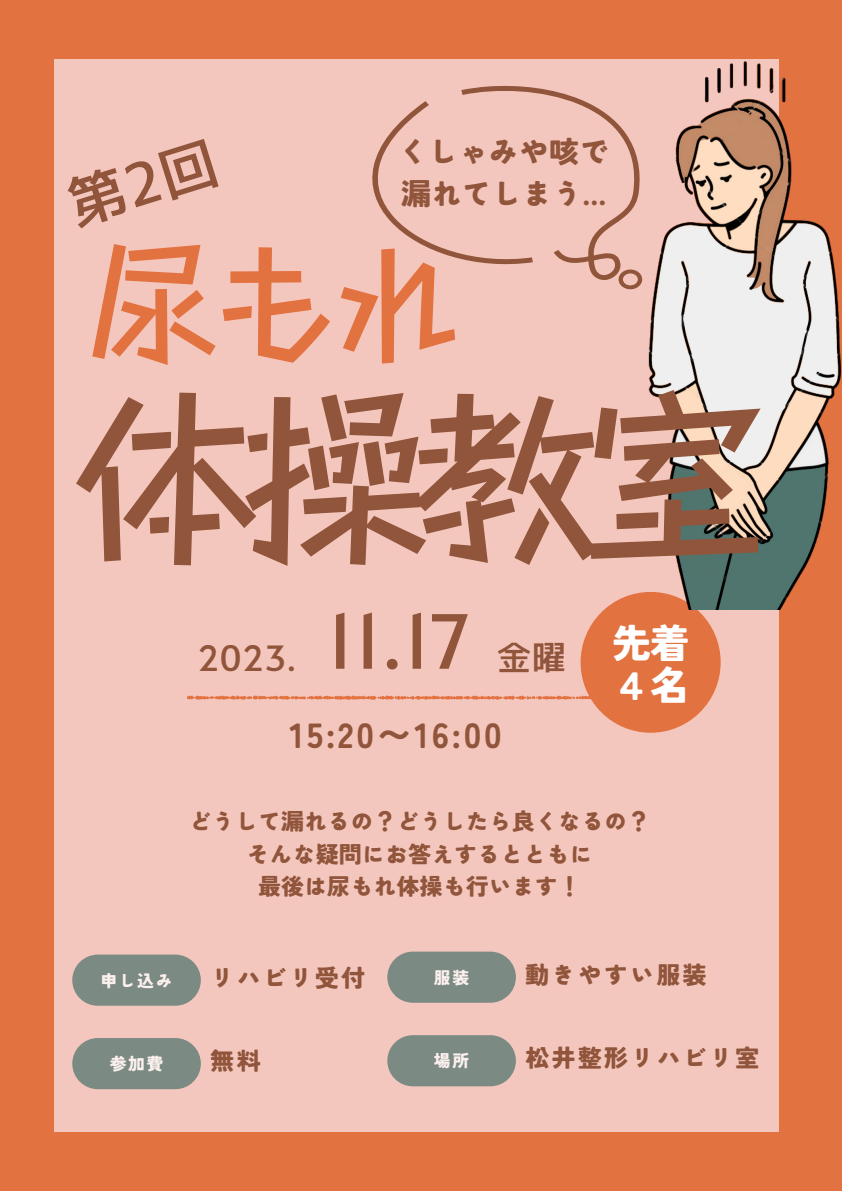
<style>
.page{position:relative;width:842px;height:1191px;background:#fff}
.page>*{position:absolute;margin:0;border:0;box-sizing:border-box;transform-origin:0 0}
.t1{font:201.9px "Canva Stick Std B";color:#90553b}
.t2{font:144px "Canva Stick Std B";color:#e37241}
.t3{font:900 39.3px/41.6px "Tsunagi Gothic";color:#fff}
.t4{font:900 34.9px "Tsunagi Gothic";letter-spacing:.08em;color:#90553b}
.t5{font:34.7px "Alata";color:#90553b}
.t6{font:34.7px "JK Gothic M";color:#90553b}
.t7{font:900 30.2px/42.1px "Tsunagi Gothic";color:#90553b}
.t8{font:900 24.3px "Tsunagi Gothic";letter-spacing:.08em;color:#90553b}
.t9{font:900 23.1px/32.3px "Tsunagi Gothic";color:#90553b;text-align:center}
.t10{font:900 16.9px "Tsunagi Gothic";letter-spacing:.09em;color:#fff}
.s1{font-size:74.2px}
</style>
<div class="page">
<div style="left:0;top:0;width:842px;height:1190px;background:#e37241"></div>
<div style="left:55px;top:59px;width:724px;height:1072px;background:#f4c7be"></div>
<div style="left:581px;top:592px;width:140px;height:140px;background:#e37241;border-radius:50%"></div>
<svg style="left:187px;top:676px;width:405px;height:24px"></svg>
<img style="left:611px;top:61px;width:230px;height:548px">
<div style="left:72px;top:954px;width:129px;height:51px;background:#7b8a83;border-radius:26px"></div>
<svg style="left:372px;top:84px;width:273px;height:205px"></svg>
<div style="left:387px;top:951px;width:129px;height:51px;background:#7b8a83;border-radius:26px"></div>
<div style="left:387px;top:1035px;width:129px;height:51px;background:#7b8a83;border-radius:26px"></div>
<div style="left:72px;top:1037px;width:129px;height:52px;background:#7b8a83;border-radius:26px"></div>
<h3 class="t7" style="left:398px;top:131px;width:213px">くしゃみや咳で漏れてしまう...</h3>
<h2 class="t2" style="left:79px;top:230px;width:388px">尿もれ</h2>
<h1 class="t1" style="left:64px;top:375px;width:713px">体操教室</h1>
<h3 class="t5" style="left:197px;top:632px;width:274px">2023. <span class="s1">11.17</span></h3>
<h3 class="t6" style="left:497px;top:639px;width:71px">金曜</h3>
<h3 class="t4" style="left:289px;top:717px;width:214px">15:20〜16:00</h3>
<h3 class="t3" style="left:612px;top:622px;width:79px">先着<br>４名</h3>
<p class="t9" style="left:189px;top:805px;width:463px">どうして漏れるの？どうしたら良くなるの？そんな疑問にお答えするとともに<br>最後は尿もれ体操も行います！</p>
<p class="t8" style="left:210px;top:965px;width:157px">リハビリ受付</p>
<p class="t8" style="left:525px;top:962px;width:183px">動きやすい服装</p>
<p class="t10" style="left:101px;top:971px;width:74px">申し込み</p>
<p class="t10" style="left:434px;top:968px;width:37px">服装</p>
<p class="t10" style="left:110px;top:1055px;width:55px">参加費</p>
<p class="t8" style="left:210px;top:1048px;width:52px">無料</p>
<p class="t10" style="left:434px;top:1052px;width:37px">場所</p>
<p class="t8" style="left:525px;top:1045px;width:235px">松井整形リハビリ室</p>
</div>
